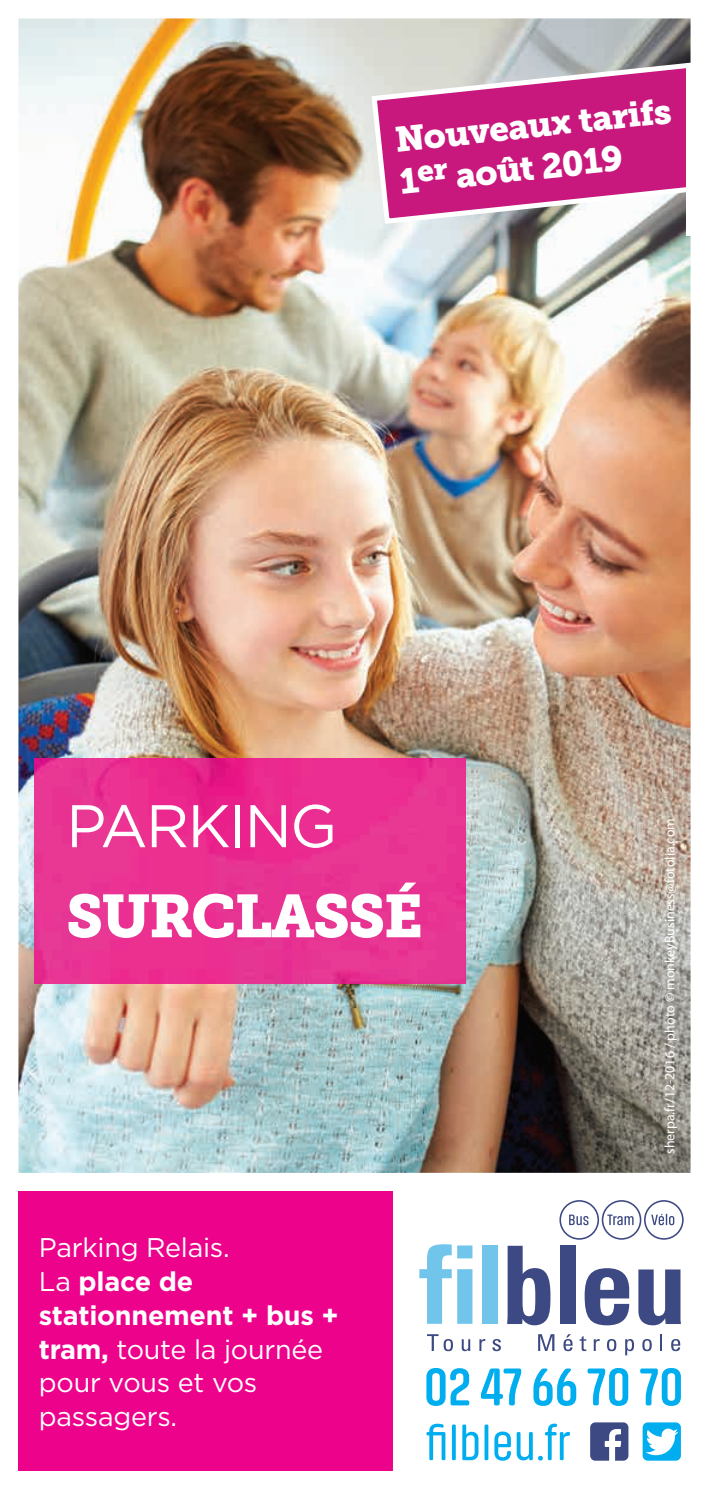
<style>
.page{position:relative;width:709px;height:1489px;background:#fff}
.page>*{position:absolute;margin:0;border:0;box-sizing:border-box;transform-origin:0 0}
.t1{font:60px "Museo Slab 900";letter-spacing:-.03em;color:#fff}
.t2{font:60px "Gotham";letter-spacing:-.03em;color:#fff}
.t3{font:35px/42px "Museo Slab 900";color:#fff}
.t4{font:27px/33.8px "Gotham";letter-spacing:-.01em;color:#fff}
.t5{font:14px "Myriad Pro";color:#fff}
.s1{font-weight:700}
</style>
<div class="page">
<img style="left:18px;top:18px;width:672px;height:1154px">
<img style="left:34px;top:758px;width:432px;height:225px">
<div style="left:18px;top:1191px;width:375px;height:279px;background:#ed028c"></div>
<svg style="left:426px;top:1368px;width:43px;height:37px"></svg>
<svg style="left:481px;top:1368px;width:40px;height:37px"></svg>
<svg style="left:533px;top:1368px;width:43px;height:37px"></svg>
<svg style="left:587px;top:1368px;width:41px;height:37px"></svg>
<svg style="left:640px;top:1368px;width:41px;height:37px"></svg>
<svg style="left:426px;top:1423px;width:19px;height:36px"></svg>
<svg style="left:452px;top:1424px;width:4px;height:35px"></svg>
<svg style="left:462px;top:1424px;width:16px;height:35px"></svg>
<svg style="left:484px;top:1424px;width:4px;height:35px"></svg>
<svg style="left:494px;top:1423px;width:76px;height:37px"></svg>
<svg style="left:419px;top:1244px;width:32px;height:79px"></svg>
<svg style="left:457px;top:1245px;width:15px;height:78px"></svg>
<div style="left:483px;top:1245px;width:15px;height:78px;background:#71c5eb"></div>
<svg style="left:507px;top:1245px;width:43px;height:80px"></svg>
<div style="left:560px;top:1245px;width:15px;height:78px;background:#3d4982"></div>
<svg style="left:584px;top:1268px;width:45px;height:57px"></svg>
<svg style="left:638px;top:1269px;width:43px;height:56px"></svg>
<svg style="left:590px;top:1422px;width:38px;height:38px"></svg>
<svg style="left:642px;top:1422px;width:39px;height:38px"></svg>
<svg style="left:607px;top:1214px;width:26px;height:11px"></svg>
<div style="left:601px;top:1199px;width:40px;height:40px;border:2px solid #3d4982;border-radius:50%"></div>
<div style="left:669px;top:1215px;width:5px;height:10px;background:#3d4982;border-radius:3px"></div>
<svg style="left:651px;top:1213px;width:22px;height:12px"></svg>
<div style="left:644px;top:1199px;width:39px;height:40px;border:2px solid #3d4982;border-radius:50%"></div>
<svg style="left:569px;top:1214px;width:19px;height:11px"></svg>
<div style="left:559px;top:1199px;width:40px;height:40px;border:2px solid #3d4982;border-radius:50%"></div>
<svg style="left:427px;top:1334px;width:26px;height:16px"></svg>
<svg style="left:462px;top:1339px;width:8px;height:11px"></svg>
<svg style="left:479px;top:1339px;width:6px;height:11px"></svg>
<svg style="left:492px;top:1339px;width:9px;height:11px"></svg>
<svg style="left:538px;top:1334px;width:16px;height:16px"></svg>
<svg style="left:563px;top:1334px;width:9px;height:16px"></svg>
<svg style="left:579px;top:1336px;width:7px;height:14px"></svg>
<svg style="left:593px;top:1339px;width:6px;height:11px"></svg>
<svg style="left:607px;top:1339px;width:9px;height:11px"></svg>
<svg style="left:625px;top:1339px;width:9px;height:16px"></svg>
<svg style="left:642px;top:1339px;width:9px;height:11px"></svg>
<svg style="left:660px;top:1334px;width:2px;height:16px"></svg>
<svg style="left:671px;top:1339px;width:9px;height:11px"></svg>
<svg style="left:369px;top:60px;width:322px;height:167px;background:#cc5498"></svg>
<div style="left:686px;top:63px;width:23px;height:172px;background:#fff"></div>
<p class="t3" style="left:393px;top:119px;width:279px;rotate:-6deg">Nouveaux tarifs<br>1<sup>er</sup> août 2019</p>
<h1 class="t2" style="left:66px;top:787px;width:272px">PARKING</h1>
<h1 class="t1" style="left:66px;top:881px;width:358px">SURCLASSÉ</h1>
<p class="t4" style="left:39px;top:1230px;width:301px">Parking Relais.<br>La <span class="s1">place de stationnement + bus + tram,</span> toute la journée pour vous et vos passagers.</p>
<p class="t5" style="left:661px;top:1153px;width:337px;rotate:-90deg">sherpa.fr/12-2016 / photo © monkeyBusiness@fotolia.com</p>
</div>
